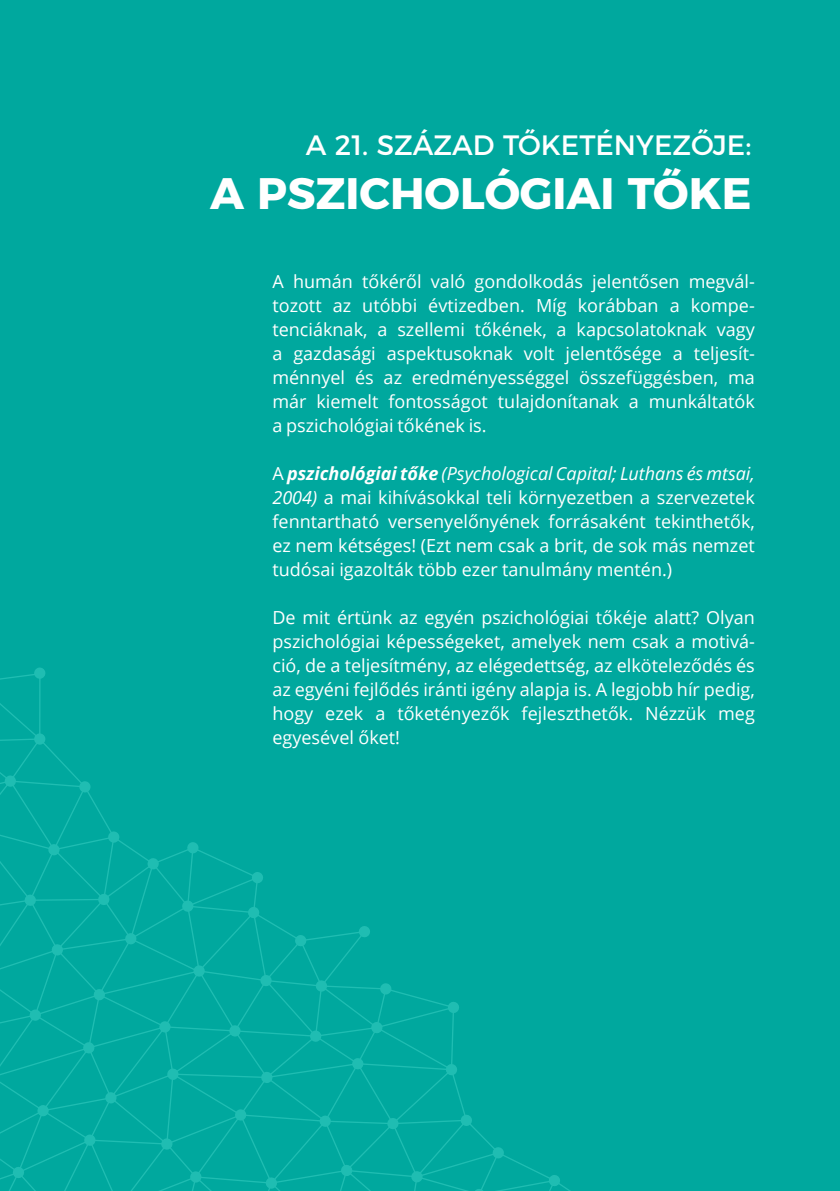
<style>
.page{position:relative;width:840px;height:1191px;background:#fff}
.page>*{position:absolute;margin:0;border:0;box-sizing:border-box;transform-origin:0 0}
.t1{font:700 44px "Montserrat";color:#fff}
.t2{font:28px "Montserrat";color:#fff}
.t3{font:18px/24px "Open Sans";color:#fff;text-align:justify}
.s1{font-weight:700;font-style:italic}
.s2{font-style:italic}
</style>
<div class="page">
<div style="left:0;top:0;width:839px;height:1191px;background:#00a89e"></div>
<div style="left:0;top:634px;width:642px;height:557px;background:#00a89e"></div>
<svg style="left:34px;top:667px;width:12px;height:12px"></svg>
<div style="left:0;top:672px;width:556px;height:519px;background:#00a89e"></div>
<svg style="left:492px;top:1146px;width:12px;height:12px"></svg>
<svg style="left:548px;top:1174px;width:12px;height:12px"></svg>
<svg style="left:105px;top:1091px;width:12px;height:12px"></svg>
<div style="left:167px;top:1068px;width:12px;height:12px;background:#1fbdb2;border-radius:5px"></div>
<svg style="left:161px;top:1138px;width:12px;height:12px"></svg>
<svg style="left:190px;top:1170px;width:12px;height:13px"></svg>
<svg style="left:234px;top:1108px;width:12px;height:13px"></svg>
<svg style="left:125px;top:932px;width:12px;height:12px"></svg>
<h2 class="t2" style="left:306px;top:122px;width:447px">A 21. SZÁZAD TŐKETÉNYEZŐJE:</h2>
<h1 class="t1" style="left:210px;top:157px;width:542px">A PSZICHOLÓGIAI TŐKE</h1>
<p class="t3" style="left:272px;top:269px;width:483px">A humán tőkéről való gondolkodás jelentősen megvál&shy;tozott az utóbbi évtizedben. Míg korábban a kompe&shy;tenciáknak, a szellemi tőkének, a kapcsolatoknak vagy a gazdasági aspektusoknak volt jelentősége a teljesít&shy;ménnyel és az eredményességgel összefüggésben, ma már kiemelt fontosságot tulajdonítanak a munkáltatók a pszichológiai tőkének is.</p>
<p class="t3" style="left:272px;top:461px;width:483px">A <span class="s1">pszichológiai tőke</span> <span class="s2">(Psychological Capital; Luthans és mtsai, 2004)</span> a mai kihívásokkal teli környezetben a szervezetek fenntartható versenyelőnyének forrásaként tekinthetők, ez nem kétséges! (Ezt nem csak a brit, de sok más nemzet tudósai igazolták több ezer tanulmány mentén.)</p>
<p class="t3" style="left:272px;top:605px;width:483px">De mit értünk az egyén pszichológiai tőkéje alatt? Olyan pszichológiai képességeket, amelyek nem csak a motivá&shy;ció, de a teljesítmény, az elégedettség, az elköteleződés és az egyéni fejlődés iránti igény alapja is. A legjobb hír pedig, hogy ezek a tőketényezők fejleszthetők. Nézzük meg egyesével őket!</p>
</div>
